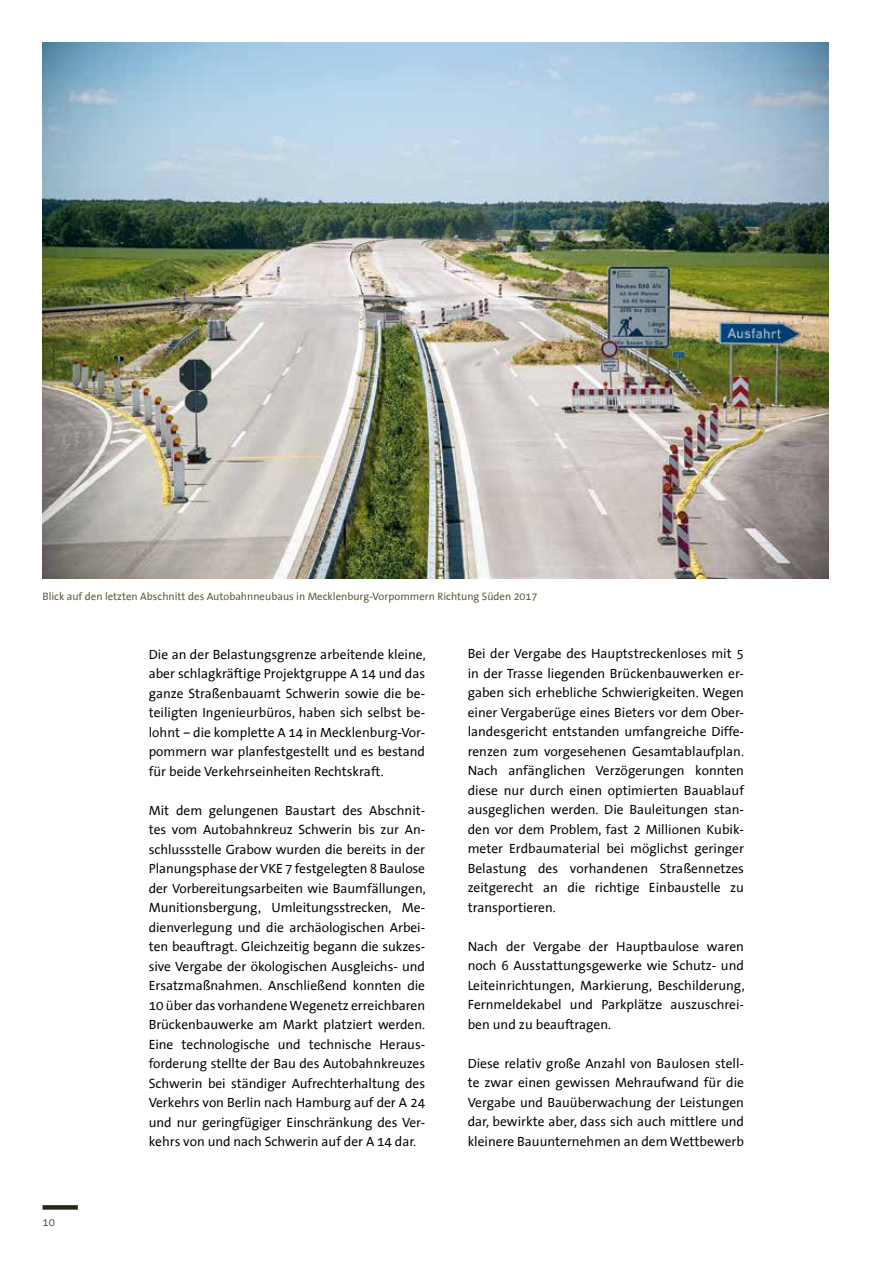
<style>
.page{position:relative;width:893px;height:1263px;background:#fff}
.page>*{position:absolute;margin:0;border:0;box-sizing:border-box;transform-origin:0 0}
.t1{font:13.5px/19.5px "The Sans Office";color:#000;text-align:justify}
.t2{font:11.25px "The Sans Office";color:#5d5138}
.t3{font:10.8px "The Sans Office";color:#5d5138}
</style>
<div class="page">
<img style="left:43px;top:43px;width:786px;height:536px">
<div style="left:43px;top:1205px;width:35px;height:5px;background:#2c2710"></div>
<p class="t3" style="left:43px;top:591px;width:496px">Blick auf den letzten Abschnitt des Autobahnneubaus in Mecklenburg-Vorpommern Richtung Süden 2017</p>
<p class="t2" style="left:43px;top:1216px;width:14px">10</p>
<p class="t1" style="left:149px;top:645px;width:278px">Die an der Belastungsgrenze arbeitende kleine, aber schlagkräftige Projektgruppe A 14 und das ganze Straßenbauamt Schwerin sowie die be&shy;teiligten Ingenieurbüros, haben sich selbst be&shy;lohnt – die komplette A 14 in Mecklenburg-Vor&shy;pommern war planfestgestellt und es bestand für beide Verkehrseinheiten Rechtskraft.</p>
<p class="t1" style="left:149px;top:801px;width:279px">Mit dem gelungenen Baustart des Abschnit&shy;tes vom Autobahnkreuz Schwerin bis zur An&shy;schlussstelle Grabow wurden die bereits in der Planungsphase der VKE 7 festgelegten 8 Baulose der Vorbereitungsarbeiten wie Baumfällungen, Munitionsbergung, Umleitungsstrecken, Me&shy;dienverlegung und die archäologischen Arbei&shy;ten beauftragt. Gleichzeitig begann die sukzes&shy;sive Vergabe der ökologischen Ausgleichs- und Ersatzmaßnahmen. Anschließend konnten die 10 über das vorhandene Wegenetz erreichbaren Brückenbauwerke am Markt platziert werden.<br>Eine technologische und technische Heraus&shy;forderung stellte der Bau des Autobahnkreuzes Schwerin bei ständiger Aufrechterhaltung des Verkehrs von Berlin nach Hamburg auf der A 24 und nur geringfügiger Einschränkung des Ver&shy;kehrs von und nach Schwerin auf der A 14 dar.</p>
<p class="t1" style="left:468px;top:645px;width:278px">Bei der Vergabe des Hauptstreckenloses mit 5 in der Trasse liegenden Brückenbauwerken er&shy;gaben sich erhebliche Schwierigkeiten. Wegen einer Vergaberüge eines Bieters vor dem Ober&shy;landesgericht entstanden umfangreiche Diffe&shy;renzen zum vorgesehenen Gesamtablaufplan.<br>Nach anfänglichen Verzögerungen konnten diese nur durch einen optimierten Bauablauf ausgeglichen werden. Die Bauleitungen stan&shy;den vor dem Problem, fast 2 Millionen Kubik&shy;meter Erdbaumaterial bei möglichst geringer Belastung des vorhandenen Straßennetzes zeitgerecht an die richtige Einbaustelle zu transportieren.</p>
<p class="t1" style="left:468px;top:937px;width:279px">Nach der Vergabe der Hauptbaulose waren noch 6 Ausstattungsgewerke wie Schutz- und Leiteinrichtungen, Markierung, Beschilderung, Fernmeldekabel und Parkplätze auszuschrei&shy;ben und zu beauftragen.</p>
<p class="t1" style="left:468px;top:1054px;width:278px">Diese relativ große Anzahl von Baulosen stell&shy;te zwar einen gewissen Mehraufwand für die Vergabe und Bauüberwachung der Leistungen dar, bewirkte aber, dass sich auch mittlere und kleinere Bauunternehmen an dem Wettbewerb</p>
</div>
